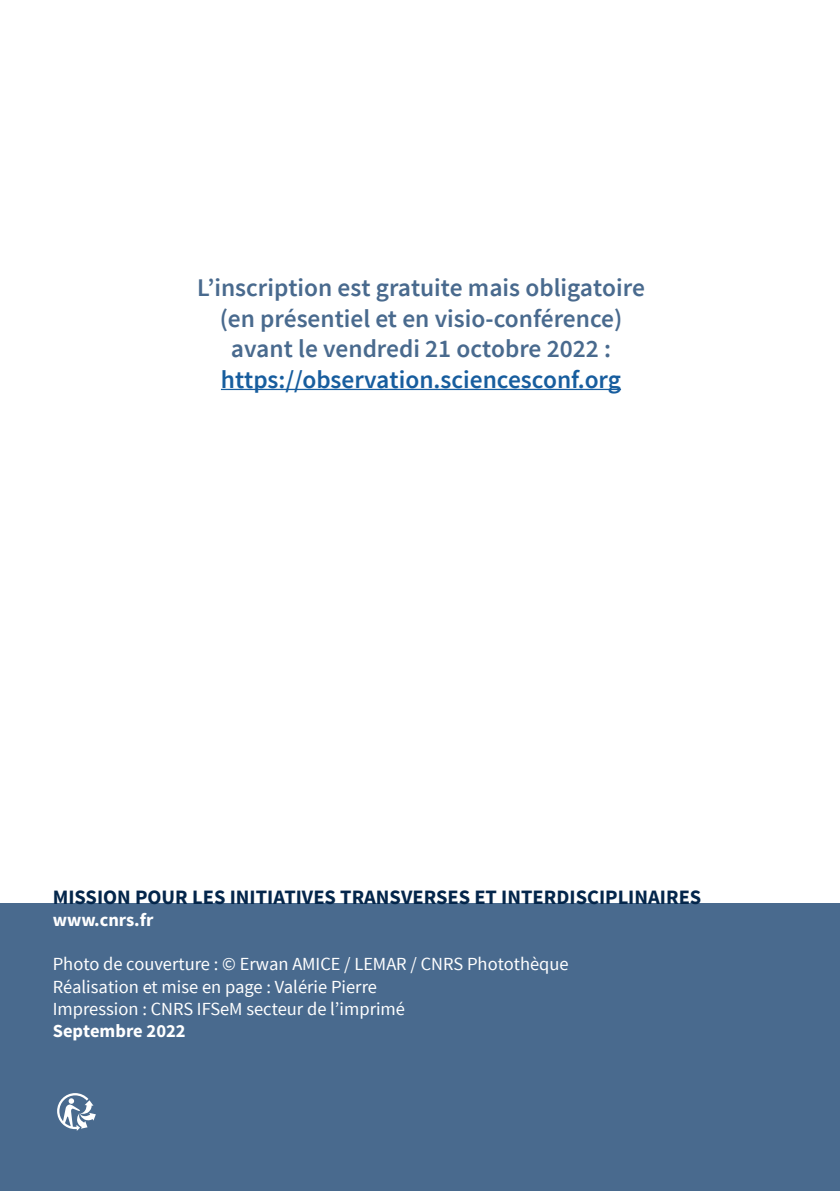
<style>
.page{position:relative;width:840px;height:1191px;background:#fff}
.page>*{position:absolute;margin:0;border:0;box-sizing:border-box;transform-origin:0 0}
.t1{font:600 25.4px/30.4px "Source Sans Pro";color:#496a8e;text-align:center}
.t2{font:600 25.4px "Source Sans Pro";color:#175d9e}
.t3{font:700 20.6px "Source Sans Pro";color:#04264b}
.t4{font:18.4px/22.2px "Source Sans Pro";color:#fff}
.t5{font:700 18.4px "Source Sans Pro";color:#fff}
</style>
<div class="page">
<div style="left:0;top:903px;width:839px;height:288px;background:#496a8e"></div>
<svg style="left:57px;top:1093px;width:39px;height:37px"></svg>
<hr style="left:221px;top:389px;width:399px;height:1px;background:#175d9e">
<h1 class="t1" style="left:197px;top:273px;width:449px">L’inscription est gratuite mais obligatoire (en présentiel et en visio-conférence) avant le vendredi 21 octobre 2022 :</h1>
<h1 class="t2" style="left:221px;top:363px;width:401px">https://observation.sciencesconf.org</h1>
<p class="t3" style="left:53px;top:884px;width:649px">MISSION POUR LES INITIATIVES TRANSVERSES ET INTERDISCIPLINAIRES</p>
<p class="t5" style="left:53px;top:908px;width:102px">www.cnrs.fr</p>
<p class="t4" style="left:53px;top:953px;width:517px">Photo de couverture : © Erwan AMICE / LEMAR / CNRS Photothèque<br>Réalisation et mise en page : Valérie Pierre<br>Impression : CNRS IFSeM secteur de l’imprimé</p>
<p class="t5" style="left:53px;top:1019px;width:134px">Septembre 2022</p>
</div>
